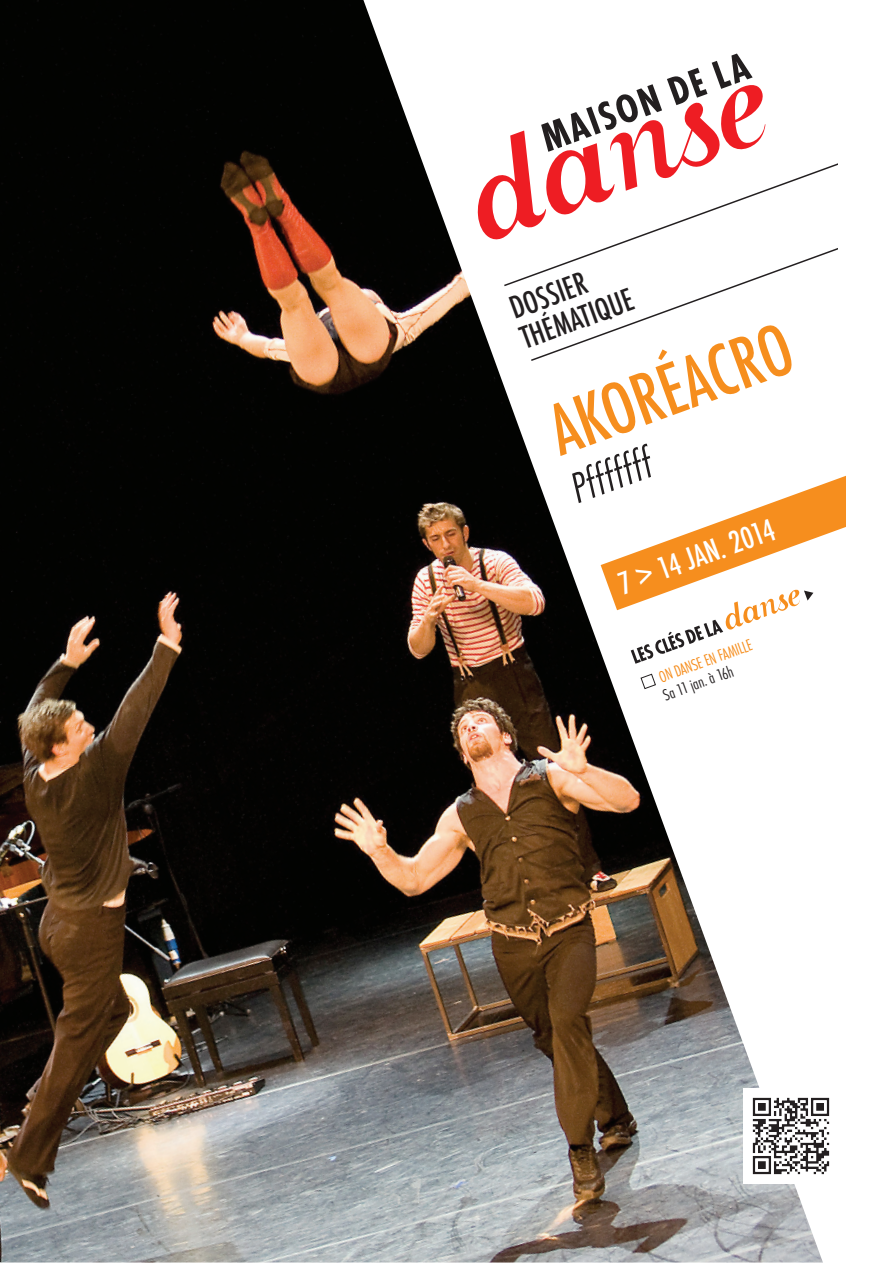
<style>
.page{position:relative;width:893px;height:1263px;background:#fff}
.page>*{position:absolute;margin:0;border:0;box-sizing:border-box;transform-origin:0 0}
.t1{font:500 condensed 76.5px "Futura T";color:#f68e1e}
.t2{font:italic 300 condensed 44.85px "Futura T";color:#231f20}
.t3{font:500 condensed 33.6px/31.5px "Futura T";color:#231f20}
.t4{font:500 condensed 33px "Futura T";color:#fff}
.t5{font:300 condensed 16.95px "Futura T";color:#f68e1e}
.t6{font:300 condensed 16.95px "Futura T";color:#231f20}
</style>
<div class="page">
<img style="left:0;top:0;width:363px;height:1262px">
<img style="left:363px;top:0;width:460px;height:1263px">
<svg style="left:477px;top:54px;width:361px;height:308px"></svg>
<div style="left:744px;top:1088px;width:95px;height:96px;background:#fff"></div>
<img style="left:752px;top:1097px;width:78px;height:78px">
<svg style="left:601px;top:459px;width:245px;height:205px"></svg>
<svg style="left:640px;top:674px;width:16px;height:15px"></svg>
<p class="t3" style="left:505px;top:294px;width:119px;rotate:-20deg">Dossier thématique</p>
<h1 class="t1" style="left:536px;top:390px;width:255px;rotate:-20deg">AKORÉACRO</h1>
<h2 class="t2" style="left:564px;top:465px;width:88px;rotate:-20deg">Pfffffff</h2>
<p class="t4" style="left:613px;top:566px;width:166px;rotate:-20deg">7 &gt; 14 JAN. 2014</p>
<p class="t5" style="left:656px;top:668px;width:100px;rotate:-20deg">ON DANSE EN FAMILLE</p>
<p class="t6" style="left:660px;top:686px;width:76px;rotate:-20deg">Sa 11 jan. à 16h</p>
</div>
